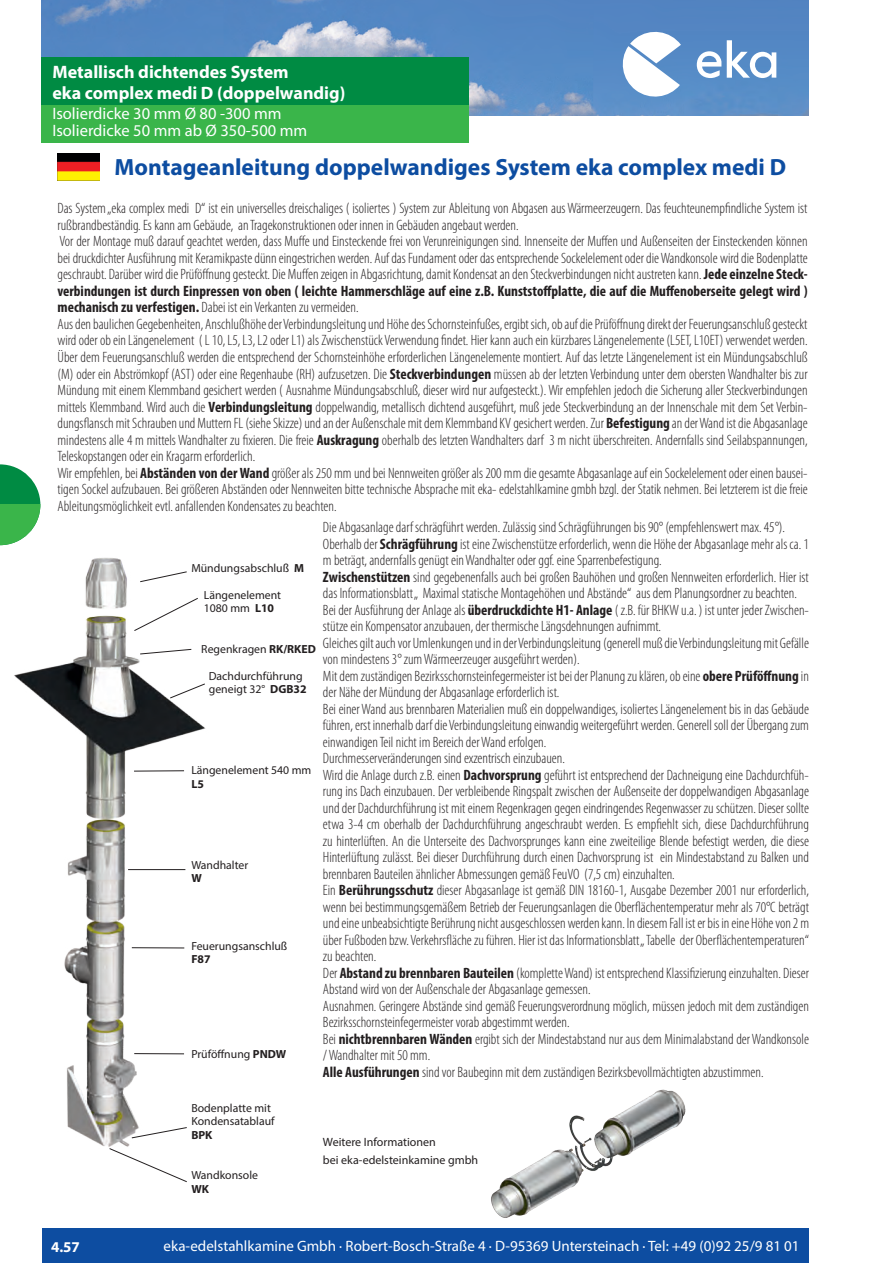
<style>
.page{position:relative;width:893px;height:1263px;background:#fff}
.page>*{position:absolute;margin:0;border:0;box-sizing:border-box;transform-origin:0 0}
.t1{font:23.55px "Myriad Pro Bold 4";color:#0d4da1}
.t2{font:700 18px/21px "Myriad Pro";color:#fff}
.t3{font:16.5px/16.5px "Myriad Pro";color:#fff}
.t4{font:15px/16.5px "Myriad Pro Light Cond 3";color:#231f20}
.t5{font:15px "Myriad Pro Bold Cond 10";color:#231f20}
.t6{font:15px "Myriad Pro";color:#fff}
.t7{font:15px "Myriad Pro Bold 4";color:#fff}
.t8{font:12px/18px "Myriad Pro Regular 4";color:#231f20}
.t9{font:11.7px/13.5px "Myriad Pro Regular 4";color:#231f20}
.t10{font:11.7px "Myriad Pro Bold 4";color:#231f20}
.s1{font-family:"Myriad Pro Bold Cond 10"}
.s2{font-family:"Myriad Pro Bold 4"}
</style>
<div class="page">
<img style="left:42px;top:0;width:766px;height:115px">
<svg style="left:619px;top:28px;width:62px;height:72px"></svg>
<svg style="left:697px;top:51px;width:24px;height:27px"></svg>
<svg style="left:727px;top:40px;width:49px;height:38px"></svg>
<div style="left:42px;top:1228px;width:766px;height:35px;background:#0d4da1"></div>
<div style="left:42px;top:57px;width:427px;height:71px;background:#008b43"></div>
<div style="left:42px;top:105px;width:427px;height:37px;background:#3ab54a"></div>
<img style="left:0;top:545px;width:206px;height:602px">
<svg style="left:139px;top:571px;width:49px;height:12px"></svg>
<svg style="left:133px;top:597px;width:66px;height:35px"></svg>
<svg style="left:139px;top:648px;width:53px;height:7px"></svg>
<svg style="left:169px;top:683px;width:37px;height:16px"></svg>
<hr style="left:134px;top:770px;width:50px;height:1px;background:#231f20">
<hr style="left:128px;top:869px;width:57px;height:1px;background:#231f20">
<hr style="left:132px;top:947px;width:52px;height:1px;background:#231f20">
<hr style="left:134px;top:1053px;width:50px;height:1px;background:#231f20">
<svg style="left:131px;top:1127px;width:57px;height:12px"></svg>
<svg style="left:109px;top:1148px;width:78px;height:35px"></svg>
<img style="left:58px;top:153px;width:41px;height:27px">
<img style="left:491px;top:1089px;width:195px;height:129px">
<svg style="left:0;top:464px;width:40px;height:40px"></svg>
<svg style="left:0;top:504px;width:40px;height:41px;fill:#3ab54a"></svg>
<p class="t2" style="left:52px;top:61px;width:294px">Metallisch dichtendes System<br>eka complex medi D (doppelwandig)</p>
<p class="t3" style="left:52px;top:105px;width:256px">Isolierdicke 30 mm Ø 80 -300 mm<br>Isolierdicke 50 mm ab Ø 350-500 mm</p>
<h1 class="t1" style="left:115px;top:152px;width:673px">Montageanleitung doppelwandiges System eka complex medi D</h1>
<p class="t4" style="left:58px;top:200px;width:752px">Das System „eka complex medi D“ ist ein universelles dreischaliges ( isoliertes ) System zur Ableitung von Abgasen aus Wärmeerzeugern. Das feuchteunempfindliche System ist rußbrandbeständig. Es kann am Gebäude, an Tragekonstruktionen oder innen in Gebäuden angebaut werden.<br>Vor der Montage muß darauf geachtet werden, dass Muffe und Einsteckende frei von Verunreinigungen sind. Innenseite der Muffen und Außenseiten der Einsteckenden können bei druckdichter Ausführung mit Keramikpaste dünn eingestrichen werden. Auf das Fundament oder das entsprechende Sockelelement oder die Wandkonsole wird die Bodenplatte geschraubt. Darüber wird die Prüföffnung gesteckt. Die Muffen zeigen in Abgasrichtung, damit Kondensat an den Steckverbindungen nicht austreten kann. <span class="s1">Jede einzelne Steck-</span></p>
<p class="t5" style="left:58px;top:282px;width:751px">verbindungen ist durch Einpressen von oben ( leichte Hammerschläge auf eine z.B. Kunststoffplatte, die auf die Muffenoberseite gelegt wird )</p>
<p class="t4" style="left:58px;top:299px;width:752px"><span class="s1">mechanisch zu verfestigen.</span> Dabei ist ein Verkanten zu vermeiden.<br>Aus den baulichen Gegebenheiten, Anschlußhöhe der Verbindungsleitung und Höhe des Schornsteinfußes, ergibt sich, ob auf die Prüföffnung direkt der Feuerungsanschluß gesteckt wird oder ob ein Längenelement ( L 10, L5, L3, L2 oder L1) als Zwischenstück Verwendung findet. Hier kann auch ein kürzbares Längenelemente (L5ET, L10ET) verwendet werden.<br>Über dem Feuerungsanschluß werden die entsprechend der Schornsteinhöhe erforderlichen Längenelemente montiert. Auf das letzte Längenelement ist ein Mündungsabschluß (M) oder ein Abströmkopf (AST) oder eine Regenhaube (RH) aufzusetzen. Die <span class="s1">Steckverbindungen</span> müssen ab der letzten Verbindung unter dem obersten Wandhalter bis zur Mündung mit einem Klemmband gesichert werden ( Ausnahme Mündungsabschluß, dieser wird nur aufgesteckt.). Wir empfehlen jedoch die Sicherung aller Steckverbindungen mittels Klemmband. Wird auch die <span class="s1">Verbindungsleitung</span> doppelwandig, metallisch dichtend ausgeführt, muß jede Steckverbindung an der Innenschale mit dem Set Verbin&shy;dungsflansch mit Schrauben und Muttern FL (siehe Skizze) und an der Außenschale mit dem Klemmband KV gesichert werden. Zur <span class="s1">Befestigung</span> an der Wand ist die Abgasanlage mindestens alle 4 m mittels Wandhalter zu fixieren. Die freie <span class="s1">Auskragung</span> oberhalb des letzten Wandhalters darf 3 m nicht überschreiten. Andernfalls sind Seilabspannungen, Teleskopstangen oder ein Kragarm erforderlich.<br>Wir empfehlen, bei <span class="s1">Abständen von der Wand</span> größer als 250 mm und bei Nennweiten größer als 200 mm die gesamte Abgasanlage auf ein Sockelelement oder einen bausei&shy;tigen Sockel aufzubauen. Bei größeren Abständen oder Nennweiten bitte technische Absprache mit eka- edelstahlkamine gmbh bzgl. der Statik nehmen. Bei letzterem ist die freie Ableitungsmöglichkeit evtl. anfallenden Kondensates zu beachten.</p>
<p class="t4" style="left:323px;top:519px;width:488px">Die Abgasanlage darf schrägführt werden. Zulässig sind Schrägführungen bis 90° (empfehlenswert max. 45°).<br>Oberhalb der <span class="s1">Schrägführung</span> ist eine Zwischenstütze erforderlich, wenn die Höhe der Abgasanlage mehr als ca. 1 m beträgt, andernfalls genügt ein Wandhalter oder ggf. eine Sparrenbefestigung.<br><span class="s1">Zwischenstützen</span> sind gegebenenfalls auch bei großen Bauhöhen und großen Nennweiten erforderlich. Hier ist das Informationsblatt „ Maximal statische Montagehöhen und Abstände“ aus dem Planungsordner zu beachten.<br>Bei der Ausführung der Anlage als <span class="s1">überdruckdichte H1- Anlage</span> ( z.B. für BHKW u.a. ) ist unter jeder Zwischen&shy;stütze ein Kompensator anzubauen, der thermische Längsdehnungen aufnimmt.<br>Gleiches gilt auch vor Umlenkungen und in der Verbindungsleitung (generell muß die Verbindungsleitung mit Gefälle von mindestens 3° zum Wärmeerzeuger ausgeführt werden).<br>Mit dem zuständigen Bezirksschornsteinfegermeister ist bei der Planung zu klären, ob eine <span class="s1">obere Prüföffnung</span> in der Nähe der Mündung der Abgasanlage erforderlich ist.<br>Bei einer Wand aus brennbaren Materialien muß ein doppelwandiges, isoliertes Längenelement bis in das Gebäude führen, erst innerhalb darf die Verbindungsleitung einwandig weitergeführt werden. Generell soll der Übergang zum einwandigen Teil nicht im Bereich der Wand erfolgen.<br>Durchmesserveränderungen sind exzentrisch einzubauen.<br>Wird die Anlage durch z.B. einen <span class="s1">Dachvorsprung</span> geführt ist entsprechend der Dachneigung eine Dachdurchfüh&shy;rung ins Dach einzubauen. Der verbleibende Ringspalt zwischen der Außenseite der doppelwandigen Abgasanlage und der Dachdurchführung ist mit einem Regenkragen gegen eindringendes Regenwasser zu schützen. Dieser sollte etwa 3-4 cm oberhalb der Dachdurchführung angeschraubt werden. Es empfiehlt sich, diese Dachdurchführung zu hinterlüften. An die Unterseite des Dachvorsprunges kann eine zweiteilige Blende befestigt werden, die diese Hinterlüftung zulässt. Bei dieser Durchführung durch einen Dachvorsprung ist ein Mindestabstand zu Balken und brennbaren Bauteilen ähnlicher Abmessungen gemäß FeuVO (7,5 cm) einzuhalten.<br>Ein <span class="s1">Berührungsschutz</span> dieser Abgasanlage ist gemäß DIN 18160-1, Ausgabe Dezember 2001 nur erforderlich, wenn bei bestimmungsgemäßem Betrieb der Feuerungsanlagen die Oberflächentemperatur mehr als 70°C beträgt und eine unbeabsichtigte Berührung nicht ausgeschlossen werden kann. In diesem Fall ist er bis in eine Höhe von 2 m über Fußboden bzw. Verkehrsfläche zu führen. Hier ist das Informationsblatt „ Tabelle der Oberflächentemperaturen“ zu beachten.<br>Der <span class="s1">Abstand zu brennbaren Bauteilen</span> (komplette Wand) ist entsprechend Klassifizierung einzuhalten. Dieser Abstand wird von der Außenschale der Abgasanlage gemessen.<br>Ausnahmen. Geringere Abstände sind gemäß Feuerungsverordnung möglich, müssen jedoch mit dem zuständigen Bezirksschornsteinfegermeister vorab abgestimmt werden.<br>Bei <span class="s1">nichtbrennbaren Wänden</span> ergibt sich der Mindestabstand nur aus dem Minimalabstand der Wandkonsole / Wandhalter mit 50 mm.<br><span class="s1">Alle Ausführungen</span> sind vor Baubeginn mit dem zuständigen Bezirksbevollmächtigten abzustimmen.</p>
<p class="t9" style="left:191px;top:561px;width:114px">Mündungsabschluß <span class="s2">M</span></p>
<p class="t9" style="left:204px;top:588px;width:79px">Längenelement<br>1080 mm <span class="s2">L10</span></p>
<p class="t9" style="left:201px;top:642px;width:116px">Regenkragen <span class="s2">RK/RKED</span></p>
<p class="t9" style="left:209px;top:669px;width:99px">Dachdurchführung geneigt 32° <span class="s2">DGB32</span></p>
<p class="t9" style="left:191px;top:763px;width:122px">Längenelement 540 mm</p>
<p class="t10" style="left:191px;top:776px;width:14px">L5</p>
<p class="t9" style="left:191px;top:858px;width:58px">Wandhalter</p>
<p class="t10" style="left:191px;top:871px;width:12px">W</p>
<p class="t9" style="left:191px;top:939px;width:98px">Feuerungsanschluß</p>
<p class="t10" style="left:191px;top:952px;width:21px">F87</p>
<p class="t9" style="left:191px;top:1047px;width:97px">Prüföffnung <span class="s2">PNDW</span></p>
<p class="t9" style="left:191px;top:1101px;width:85px">Bodenplatte mit<br>Kondensatablauf</p>
<p class="t10" style="left:191px;top:1127px;width:23px">BPK</p>
<p class="t9" style="left:191px;top:1168px;width:68px">Wandkonsole</p>
<p class="t10" style="left:191px;top:1181px;width:19px">WK</p>
<p class="t8" style="left:323px;top:1132px;width:157px">Weitere Informationen<br>bei eka-edelsteinkamine gmbh</p>
<p class="t7" style="left:51px;top:1237px;width:30px">4.57</p>
<p class="t6" style="left:164px;top:1237px;width:638px">eka-edelstahlkamine Gmbh · Robert-Bosch-Straße 4 · D-95369 Untersteinach · Tel: +49 (0)92 25/9 81 01</p>
</div>
